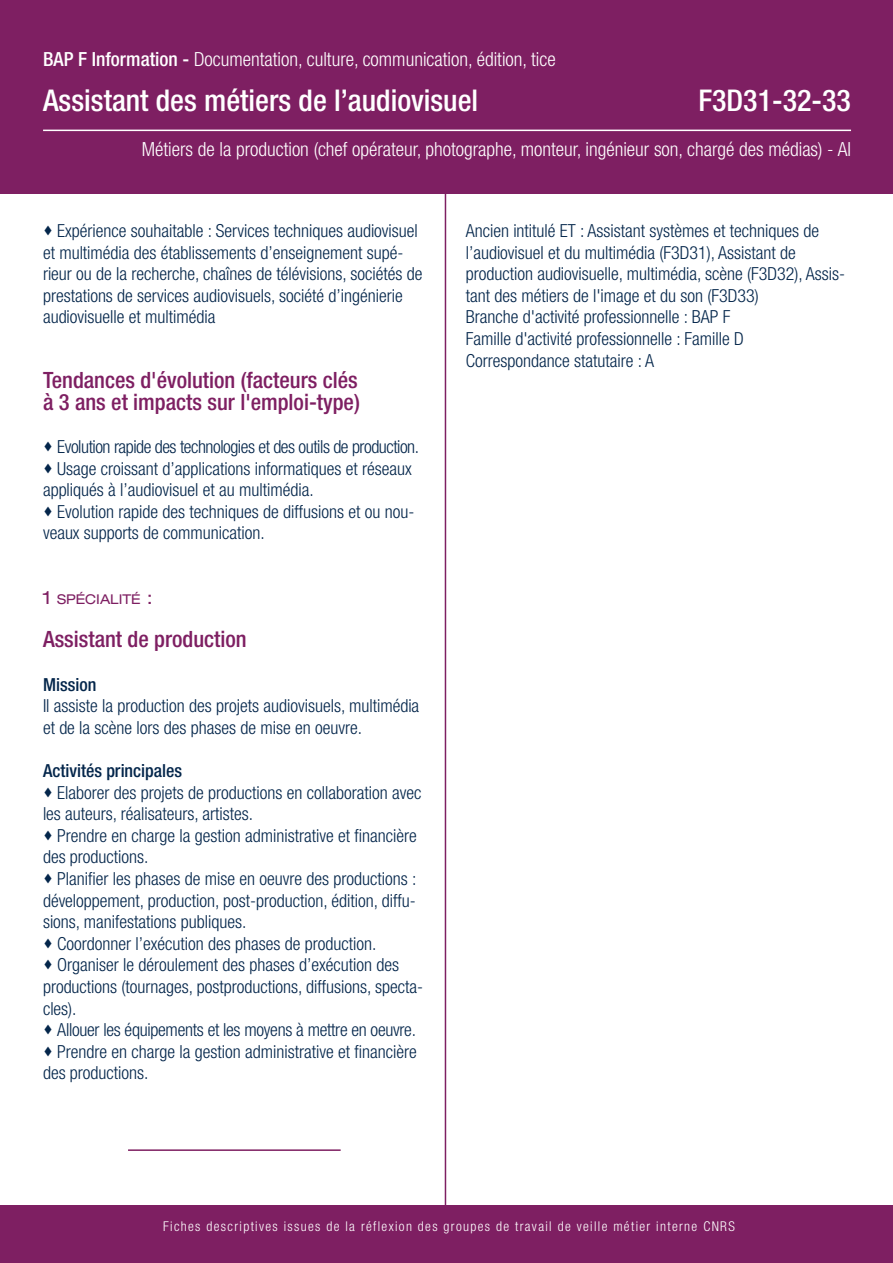
<style>
.page{position:relative;width:893px;height:1263px;background:#fff}
.page>*{position:absolute;margin:0;border:0;box-sizing:border-box;transform-origin:0 0}
.t1{font:500 condensed 30px "Helvetica Neue LT Std";color:#fff}
.t2{font:500 condensed 22.5px/21.6px "Helvetica Neue LT Std";color:#7e1f62}
.t3{font:300 condensed 19.5px "Helvetica Neue LT Std";color:#fff}
.t4{font:300 condensed 18px/21.6px "Helvetica Neue LT Std";color:#04264b}
.t5{font:300 condensed 18px "Helvetica Neue LT Std";letter-spacing:-.025em;color:#04264b}
.t6{font:500 condensed 18px "Helvetica Neue LT Std";color:#04264b}
.t7{font:300 condensed 13.5px "Helvetica Neue LT Std";letter-spacing:.1em;color:#fff}
.t8{font:expanded 13.5px "Helvetica Neue LT Std";color:#7e1f62}
.s1{font-weight:500}
.s2{font-size:18px}
</style>
<div class="page">
<hr style="left:445px;top:0;width:1px;height:1209px;background:#7e1f62">
<div style="left:0;top:0;width:893px;height:194px;background:#7e1f62"></div>
<hr style="left:43px;top:130px;width:808px;height:1px;background:#fff">
<hr style="left:128px;top:1149px;width:213px;height:2px;background:#7e1f62">
<div style="left:0;top:1205px;width:893px;height:58px;background:#7e1f62"></div>
<p class="t3" style="left:43px;top:52px;width:514px"><span class="s1">BAP F Information -</span> Documentation, culture, communication, édition, tice</p>
<h1 class="t1" style="left:43px;top:89px;width:437px">Assistant des métiers de l’audiovisuel</h1>
<h1 class="t1" style="left:698px;top:89px;width:154px">F3D31-32-33</h1>
<p class="t3" style="left:142px;top:142px;width:711px">Métiers de la production (chef opérateur, photographe, monteur, ingénieur son, chargé des médias) - AI</p>
<p class="t4" style="left:43px;top:221px;width:381px">• Expérience souhaitable : Services techniques audiovisuel et multimédia des établissements d’enseignement supé&shy;rieur ou de la recherche, chaînes de télévisions, sociétés de prestations de services audiovisuels, société d’ingénierie audiovisuelle et multimédia</p>
<p class="t2" style="left:43px;top:371px;width:318px">Tendances d'évolution (facteurs clés à 3 ans et impacts sur l'emploi-type)</p>
<p class="t5" style="left:43px;top:440px;width:378px">• Evolution rapide des technologies et des outils de production.</p>
<p class="t4" style="left:43px;top:459px;width:370px">• Usage croissant d’applications informatiques et réseaux appliqués à l’audiovisuel et au multimédia.</p>
<p class="t4" style="left:43px;top:502px;width:373px">• Evolution rapide des techniques de diffusions et ou nou&shy;veaux supports de communication.</p>
<p class="t8" style="left:43px;top:594px;width:111px"><span class="s2">1</span> SPÉCIALITÉ <span class="s2">:</span></p>
<p class="t2" style="left:43px;top:630px;width:205px">Assistant de production</p>
<p class="t6" style="left:43px;top:678px;width:55px">Mission</p>
<p class="t4" style="left:43px;top:696px;width:378px">Il assiste la production des projets audiovisuels, multimédia et de la scène lors des phases de mise en oeuvre.</p>
<p class="t6" style="left:43px;top:764px;width:141px">Activités principales</p>
<p class="t4" style="left:43px;top:783px;width:380px">• Elaborer des projets de productions en collaboration avec les auteurs, réalisateurs, artistes.</p>
<p class="t4" style="left:43px;top:826px;width:375px">• Prendre en charge la gestion administrative et financière des productions.</p>
<p class="t4" style="left:43px;top:869px;width:375px;text-align:justify">• Planifier les phases de mise en oeuvre des productions : développement, production, post‐production, édition, diffu&shy;sions, manifestations publiques.</p>
<p class="t4" style="left:43px;top:934px;width:335px">• Coordonner l’exécution des phases de production.</p>
<p class="t4" style="left:43px;top:956px;width:382px">• Organiser le déroulement des phases d’exécution des productions (tournages, postproductions, diffusions, specta&shy;cles).</p>
<p class="t4" style="left:43px;top:1020px;width:374px">• Allouer les équipements et les moyens à mettre en oeuvre.</p>
<p class="t4" style="left:43px;top:1042px;width:375px">• Prendre en charge la gestion administrative et financière des productions.</p>
<p class="t4" style="left:466px;top:221px;width:381px">Ancien intitulé ET : Assistant systèmes et techniques de l’audiovisuel et du multimédia (F3D31), Assistant de production audiovisuelle, multimédia, scène (F3D32), Assis&shy;tant des métiers de l'image et du son (F3D33)<br>Branche d'activité professionnelle : BAP F<br>Famille d'activité professionnelle : Famille D Correspondance statutaire : A</p>
<p class="t7" style="left:163px;top:1221px;width:573px">Fiches descriptives issues de la réflexion des groupes de travail de veille métier interne CNRS</p>
</div>
